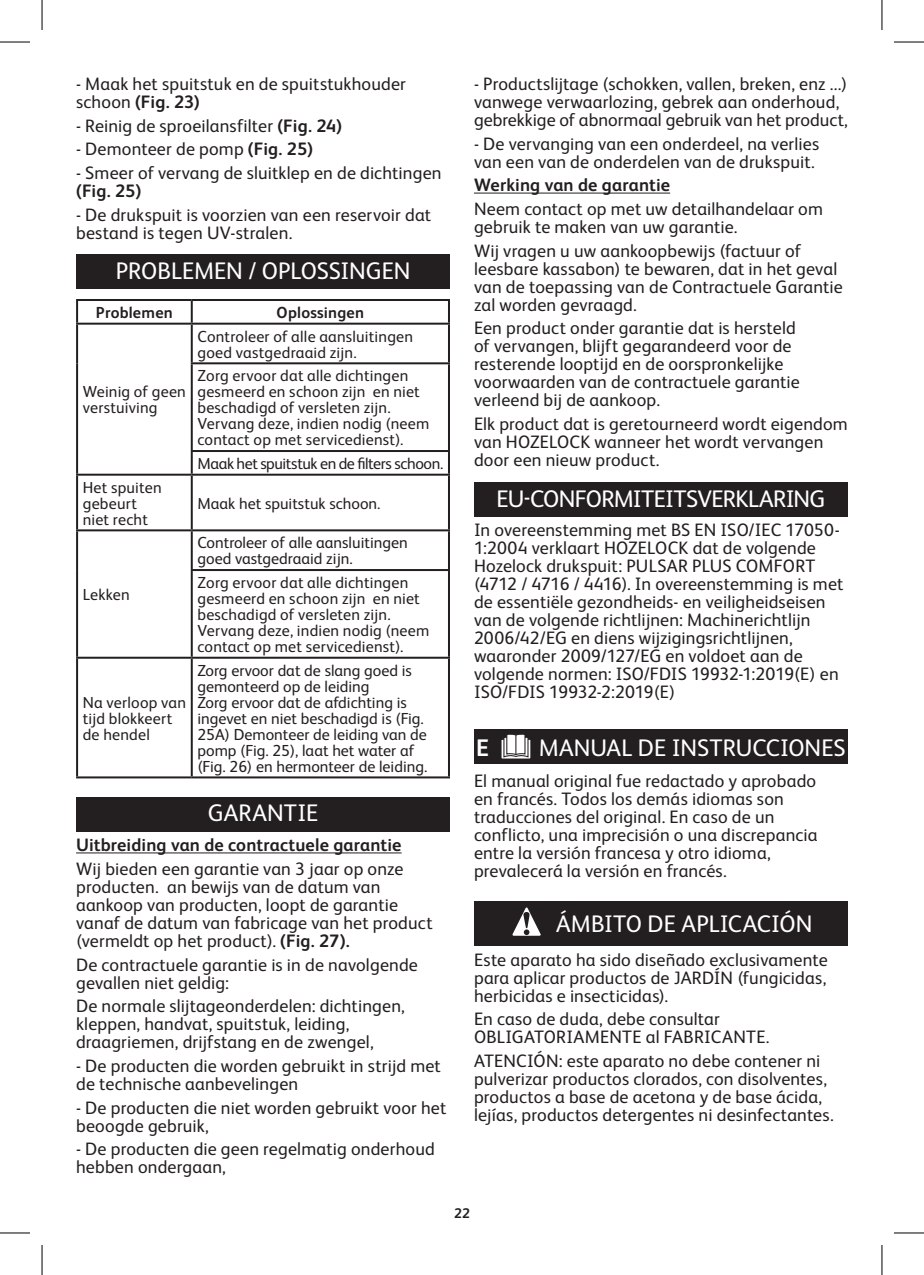
<style>
.page{position:relative;width:924px;height:1275px;background:#fff}
.page>*{position:absolute;margin:0;border:0;box-sizing:border-box;transform-origin:0 0}
.t1{font:24px "FS Albert Pro";letter-spacing:-.01em;color:#fff}
.t2{font:24px "FS Albert Pro";letter-spacing:-.03em;color:#fff}
.t3{font:700 24px "FS Albert Pro";color:#fff}
.t4{font:18px/18px "FS Albert Pro";letter-spacing:.01em;color:#231f20}
.t5{font:700 18px "FS Albert Pro";letter-spacing:.005em;color:#231f20}
.t6{font:16px/16px "FS Albert Pro";letter-spacing:.005em;color:#231f20}
.t7{font:16px "FS Albert Pro";letter-spacing:-.025em;color:#231f20}
.t8{font:700 16px "FS Albert Pro";letter-spacing:.015em;color:#231f20}
.t9{font:700 14px "FS Albert Pro";color:#231f20}
.s1{font-weight:700}
</style>
<div class="page">
<hr style="left:76px;top:852px;width:325px;height:1px;background:#231f20">
<div style="left:76px;top:255px;width:374px;height:34px;background:#231f20"></div>
<hr style="left:76px;top:299px;width:116px;height:2px;background:#231f20">
<hr style="left:76px;top:301px;width:2px;height:22px;background:#231f20">
<hr style="left:192px;top:299px;width:258px;height:2px;background:#231f20">
<hr style="left:191px;top:301px;width:2px;height:22px;background:#231f20">
<hr style="left:448px;top:301px;width:2px;height:22px;background:#231f20">
<hr style="left:76px;top:323px;width:116px;height:2px;background:#231f20">
<hr style="left:76px;top:325px;width:2px;height:38px;background:#231f20">
<hr style="left:192px;top:323px;width:258px;height:2px;background:#231f20">
<hr style="left:191px;top:325px;width:2px;height:37px;background:#231f20">
<hr style="left:448px;top:325px;width:2px;height:37px;background:#231f20">
<hr style="left:76px;top:363px;width:2px;height:88px;background:#231f20">
<hr style="left:191px;top:362px;width:259px;height:2px;background:#231f20">
<hr style="left:191px;top:364px;width:2px;height:86px;background:#231f20">
<hr style="left:448px;top:364px;width:2px;height:86px;background:#231f20">
<hr style="left:76px;top:451px;width:2px;height:23px;background:#231f20">
<hr style="left:191px;top:450px;width:259px;height:2px;background:#231f20">
<hr style="left:191px;top:452px;width:2px;height:22px;background:#231f20">
<hr style="left:448px;top:452px;width:2px;height:22px;background:#231f20">
<hr style="left:76px;top:474px;width:116px;height:2px;background:#231f20">
<hr style="left:76px;top:476px;width:2px;height:53px;background:#231f20">
<hr style="left:192px;top:474px;width:258px;height:2px;background:#231f20">
<hr style="left:191px;top:476px;width:2px;height:53px;background:#231f20">
<hr style="left:448px;top:476px;width:2px;height:53px;background:#231f20">
<hr style="left:76px;top:529px;width:116px;height:2px;background:#231f20">
<hr style="left:76px;top:531px;width:2px;height:39px;background:#231f20">
<hr style="left:192px;top:529px;width:258px;height:2px;background:#231f20">
<hr style="left:191px;top:531px;width:2px;height:38px;background:#231f20">
<hr style="left:448px;top:531px;width:2px;height:38px;background:#231f20">
<hr style="left:76px;top:570px;width:2px;height:87px;background:#231f20">
<hr style="left:191px;top:569px;width:259px;height:2px;background:#231f20">
<hr style="left:191px;top:571px;width:2px;height:86px;background:#231f20">
<hr style="left:448px;top:571px;width:2px;height:86px;background:#231f20">
<hr style="left:76px;top:657px;width:116px;height:2px;background:#231f20">
<hr style="left:76px;top:659px;width:2px;height:117px;background:#231f20">
<hr style="left:192px;top:657px;width:258px;height:2px;background:#231f20">
<hr style="left:191px;top:659px;width:2px;height:117px;background:#231f20">
<hr style="left:448px;top:659px;width:2px;height:117px;background:#231f20">
<hr style="left:76px;top:776px;width:116px;height:2px;background:#231f20">
<hr style="left:192px;top:776px;width:258px;height:2px;background:#231f20">
<div style="left:76px;top:797px;width:374px;height:34px;background:#231f20"></div>
<hr style="left:474px;top:193px;width:195px;height:1px;background:#231f20">
<div style="left:474px;top:482px;width:373px;height:34px;background:#231f20"></div>
<div style="left:474px;top:729px;width:373px;height:34px;background:#231f20"></div>
<div style="left:500px;top:739px;width:31px;height:20px;border:1px solid #231f20"></div>
<svg style="left:502px;top:734px;width:27px;height:24px"></svg>
<div style="left:474px;top:901px;width:373px;height:44px;background:#231f20"></div>
<svg style="left:512px;top:907px;width:29px;height:29px"></svg>
<hr style="left:0;top:42px;width:30px;height:1px;background:#000">
<hr style="left:893px;top:42px;width:30px;height:1px;background:#000">
<hr style="left:0;top:1232px;width:30px;height:1px;background:#000">
<hr style="left:893px;top:1232px;width:30px;height:1px;background:#000">
<hr style="left:42px;top:0;width:1px;height:30px;background:#000">
<hr style="left:42px;top:1245px;width:1px;height:30px;background:#000">
<hr style="left:881px;top:0;width:1px;height:30px;background:#000">
<hr style="left:881px;top:1245px;width:1px;height:30px;background:#000">
<p class="t4" style="left:76px;top:73px;width:331px">- Maak het spuitstuk en de spuitstukhouder schoon <span class="s1">(Fig. 23)</span></p>
<p class="t4" style="left:76px;top:115px;width:267px">- Reinig de sproeilansfilter <span class="s1">(Fig. 24)</span></p>
<p class="t4" style="left:76px;top:139px;width:238px">- Demonteer de pomp <span class="s1">(Fig. 25)</span></p>
<p class="t4" style="left:76px;top:162px;width:367px">- Smeer of vervang de sluitklep en de dichtingen</p>
<p class="t5" style="left:76px;top:178px;width:67px">(Fig. 25)</p>
<p class="t4" style="left:76px;top:204px;width:356px">- De drukspuit is voorzien van een reservoir dat bestand is tegen UV-stralen.</p>
<h1 class="t1" style="left:116px;top:254px;width:296px">PROBLEMEN / OPLOSSINGEN</h1>
<p class="t8" style="left:96px;top:301px;width:78px">Problemen</p>
<p class="t8" style="left:276px;top:301px;width:89px">Oplossingen</p>
<p class="t6" style="left:83px;top:383px;width:105px">Weinig of geen verstuiving</p>
<p class="t6" style="left:83px;top:478px;width:80px">Het spuiten gebeurt niet recht</p>
<p class="t6" style="left:83px;top:585px;width:48px">Lekken</p>
<p class="t6" style="left:197px;top:327px;width:217px">Controleer of alle aansluitingen goed vastgedraaid zijn.</p>
<p class="t6" style="left:197px;top:367px;width:233px">Zorg ervoor dat alle dichtingen gesmeerd en schoon zijn en niet beschadigd of versleten zijn.<br>Vervang deze, indien nodig (neem contact op met servicedienst).</p>
<p class="t7" style="left:197px;top:452px;width:247px">Maak het spuitstuk en de filters schoon.</p>
<p class="t6" style="left:197px;top:494px;width:184px">Maak het spuitstuk schoon.</p>
<p class="t6" style="left:197px;top:534px;width:211px">Controleer of alle aansluitingen goed vastgedraaid zijn.</p>
<p class="t6" style="left:197px;top:573px;width:233px">Zorg ervoor dat alle dichtingen gesmeerd en schoon zijn en niet beschadigd of versleten zijn.<br>Vervang deze, indien nodig (neem contact op met servicedienst).</p>
<p class="t6" style="left:197px;top:661px;width:231px">Zorg ervoor dat de slang goed is gemonteerd op de leiding<br>Zorg ervoor dat de afdichting is ingevet en niet beschadigd is (Fig.<br>25A) Demonteer de leiding van de pomp (Fig. 25), laat het water af (Fig. 26) en hermonteer de leiding.</p>
<h1 class="t1" style="left:208px;top:796px;width:112px">GARANTIE</h1>
<p class="t5" style="left:76px;top:832px;width:327px">Uitbreiding van de contractuele garantie</p>
<p class="t4" style="left:76px;top:858px;width:358px">Wij bieden een garantie van 3 jaar op onze producten. an bewijs van de datum van aankoop van producten, loopt de garantie vanaf de datum van fabricage van het product (vermeldt op het product). <span class="s1">(Fig. 27).</span></p>
<p class="t4" style="left:76px;top:954px;width:343px">De contractuele garantie is in de navolgende gevallen niet geldig:</p>
<p class="t4" style="left:76px;top:995px;width:330px">De normale slijtageonderdelen: dichtingen, kleppen, handvat, spuitstuk, leiding, draagriemen, drijfstang en de zwengel,</p>
<p class="t4" style="left:76px;top:1055px;width:366px">- De producten die worden gebruikt in strijd met de technische aanbevelingen</p>
<p class="t4" style="left:76px;top:1097px;width:371px">- De producten die niet worden gebruikt voor het beoogde gebruik,</p>
<p class="t4" style="left:76px;top:1138px;width:360px">- De producten die geen regelmatig onderhoud hebben ondergaan,</p>
<p class="t6" style="left:83px;top:693px;width:105px">Na verloop van tijd blokkeert de hendel</p>
<p class="t4" style="left:474px;top:73px;width:375px">- Productslijtage (schokken, vallen, breken, enz ...) vanwege verwaarlozing, gebrek aan onderhoud, gebrekkige of abnormaal gebruik van het product,</p>
<p class="t4" style="left:474px;top:133px;width:346px">- De vervanging van een onderdeel, na verlies van een van de onderdelen van de drukspuit.</p>
<p class="t5" style="left:474px;top:172px;width:197px">Werking van de garantie</p>
<p class="t4" style="left:474px;top:198px;width:350px">Neem contact op met uw detailhandelaar om gebruik te maken van uw garantie.</p>
<p class="t4" style="left:474px;top:240px;width:370px">Wij vragen u uw aankoopbewijs (factuur of leesbare kassabon) te bewaren, dat in het geval van de toepassing van de Contractuele Garantie zal worden gevraagd.</p>
<p class="t4" style="left:474px;top:318px;width:327px">Een product onder garantie dat is hersteld of vervangen, blijft gegarandeerd voor de resterende looptijd en de oorspronkelijke voorwaarden van de contractuele garantie verleend bij de aankoop.</p>
<p class="t4" style="left:474px;top:413px;width:375px">Elk product dat is geretourneerd wordt eigendom van HOZELOCK wanneer het wordt vervangen door een nieuw product.</p>
<h1 class="t2" style="left:496px;top:481px;width:330px">EU-CONFORMITEITSVERKLARING</h1>
<p class="t4" style="left:474px;top:520px;width:371px">In overeenstemming met BS EN ISO/IEC 17050- 1:2004 verklaart HOZELOCK dat de volgende Hozelock drukspuit: PULSAR PLUS COMFORT (4712 / 4716 / 4416). In overeenstemming is met de essentiële gezondheids- en veiligheidseisen van de volgende richtlijnen: Machinerichtlijn 2006/42/EG en diens wijzigingsrichtlijnen, waaronder 2009/127/EG en voldoet aan de volgende normen: ISO/FDIS 19932-1:2019(E) en ISO/FDIS 19932-2:2019(E)</p>
<h1 class="t3" style="left:476px;top:730px;width:14px">E</h1>
<h1 class="t1" style="left:538px;top:730px;width:308px">MANUAL DE INSTRUCCIONES</h1>
<p class="t4" style="left:474px;top:770px;width:345px">El manual original fue redactado y aprobado en francés. Todos los demás idiomas son traducciones del original. En caso de un conflicto, una imprecisión o una discrepancia entre la versión francesa y otro idioma, prevalecerá la versión en francés.</p>
<h1 class="t1" style="left:556px;top:907px;width:257px">ÁMBITO DE APLICACIÓN</h1>
<p class="t4" style="left:474px;top:949px;width:355px;text-align:justify">Este aparato ha sido diseñado exclusivamente para aplicar productos de JARDÍN (fungicidas, herbicidas e insecticidas).</p>
<p class="t4" style="left:474px;top:1008px;width:297px">En caso de duda, debe consultar<br>OBLIGATORIAMENTE al FABRICANTE.</p>
<p class="t4" style="left:474px;top:1050px;width:361px">ATENCIÓN: este aparato no debe contener ni pulverizar productos clorados, con disolventes, productos a base de acetona y de base ácida, lejías, productos detergentes ni desinfectantes.</p>
<p class="t9" style="left:454px;top:1203px;width:17px">22</p>
</div>
